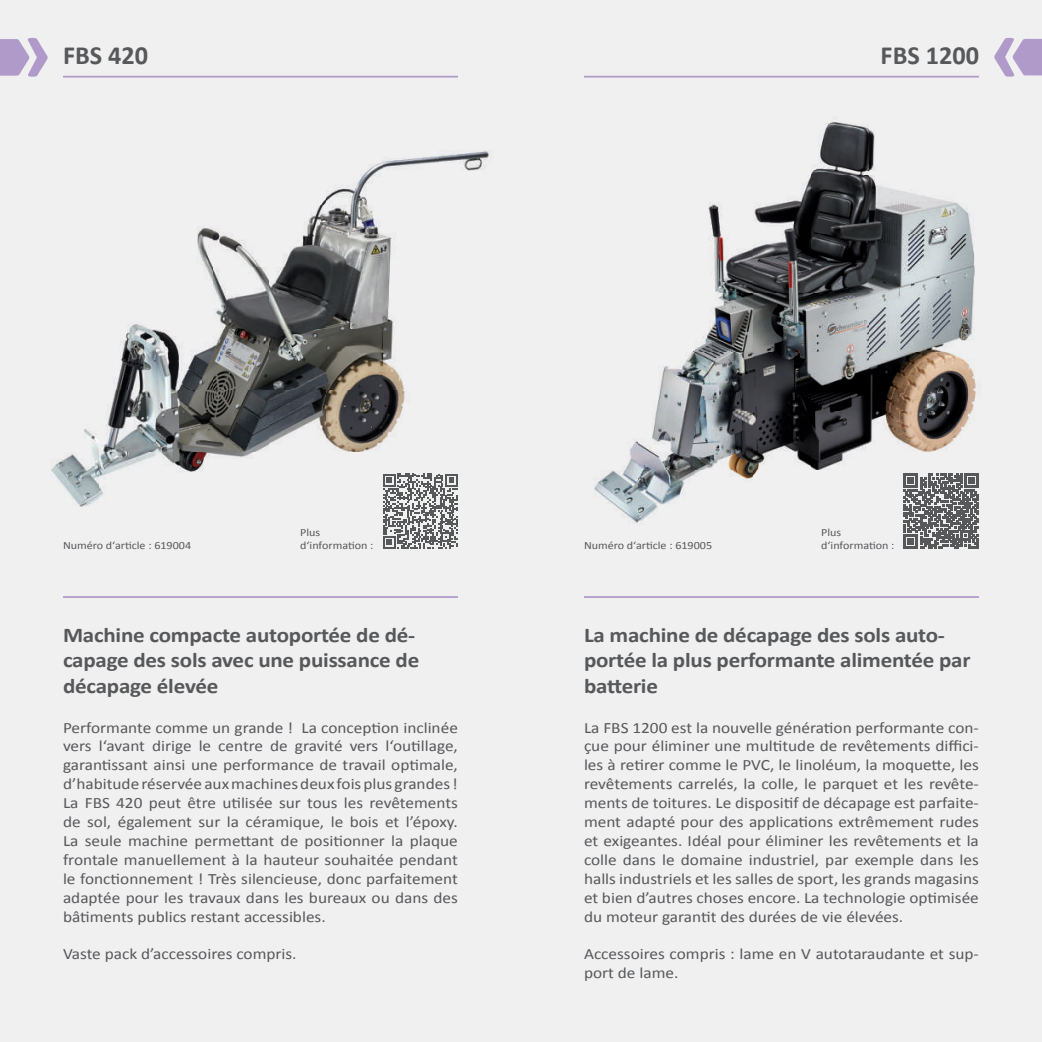
<style>
.page{position:relative;width:1042px;height:1042px;background:#f0f0f1}
.page>*{position:absolute;margin:0;border:0;box-sizing:border-box;transform-origin:0 0}
.t1{font:700 26.25px "Calibri";color:#57585a}
.t2{font:700 21px/25.2px "Calibri";letter-spacing:-.01em;color:#57585a;scale:1.1 1}
.t3{font:15.75px/18.9px "Calibri";color:#57585a;text-align:justify;scale:1.1 1}
.t4{font:11.03px/13.3px "Calibri";color:#57585a;scale:1.1 1}
</style>
<div class="page">
<img style="left:594px;top:121px;width:385px;height:409px">
<img style="left:51px;top:151px;width:438px;height:356px">
<hr style="left:63px;top:76px;width:395px;height:2px;background:#b09ac9">
<svg style="left:0;top:38px;width:48px;height:39px"></svg>
<hr style="left:584px;top:76px;width:395px;height:2px;background:#b09ac9">
<svg style="left:994px;top:38px;width:48px;height:39px"></svg>
<hr style="left:63px;top:596px;width:395px;height:2px;background:#b09ac9">
<hr style="left:584px;top:596px;width:395px;height:2px;background:#b09ac9">
<svg style="left:904px;top:474px;width:75px;height:75px"></svg>
<svg style="left:383px;top:474px;width:75px;height:75px"></svg>
<h1 class="t1" style="left:63px;top:39px;width:87px">FBS 420</h1>
<h1 class="t1" style="left:880px;top:39px;width:100px">FBS 1200</h1>
<p class="t4" style="left:300px;top:525px;width:20px">Plus</p>
<p class="t4" style="left:63px;top:538px;width:118px">Numéro d‘article : 619004</p>
<p class="t4" style="left:300px;top:538px;width:68px">d‘information :</p>
<p class="t4" style="left:584px;top:538px;width:118px">Numéro d‘article : 619005</p>
<p class="t4" style="left:821px;top:525px;width:68px">Plus d‘information :</p>
<h2 class="t2" style="left:63px;top:622px;width:325px">Machine compacte autoportée de dé&shy;capage des sols avec une puissance de décapage élevée</h2>
<p class="t3" style="left:63px;top:718px;width:360px">Performante comme un grande ! La conception inclinée vers l‘avant dirige le centre de gravité vers l‘outillage, garantissant ainsi une performance de travail optimale, d’habitude réservée aux machines deux fois plus grandes !<br>La FBS 420 peut être utilisée sur tous les revêtements de sol, également sur la céramique, le bois et l’époxy.<br>La seule machine permettant de positionner la plaque frontale manuellement à la hauteur souhaitée pendant le fonctionnement ! Très silencieuse, donc parfaitement adaptée pour les travaux dans les bureaux ou dans des bâtiments publics restant accessibles.</p>
<p class="t3" style="left:63px;top:945px;width:214px">Vaste pack d’accessoires compris.</p>
<h2 class="t2" style="left:584px;top:622px;width:353px">La machine de décapage des sols auto&shy;portée la plus performante alimentée par batterie</h2>
<p class="t3" style="left:584px;top:718px;width:360px">La FBS 1200 est la nouvelle génération performante con&shy;çue pour éliminer une multitude de revêtements diffici&shy;les à retirer comme le PVC, le linoléum, la moquette, les revêtements carrelés, la colle, le parquet et les revête&shy;ments de toitures. Le dispositif de décapage est parfaite&shy;ment adapté pour des applications extrêmement rudes et exigeantes. Idéal pour éliminer les revêtements et la colle dans le domaine industriel, par exemple dans les halls industriels et les salles de sport, les grands magasins et bien d’autres choses encore. La technologie optimisée du moteur garantit des durées de vie élevées.</p>
<p class="t3" style="left:584px;top:945px;width:360px">Accessoires compris : lame en V autotaraudante et sup&shy;port de lame.</p>
</div>
